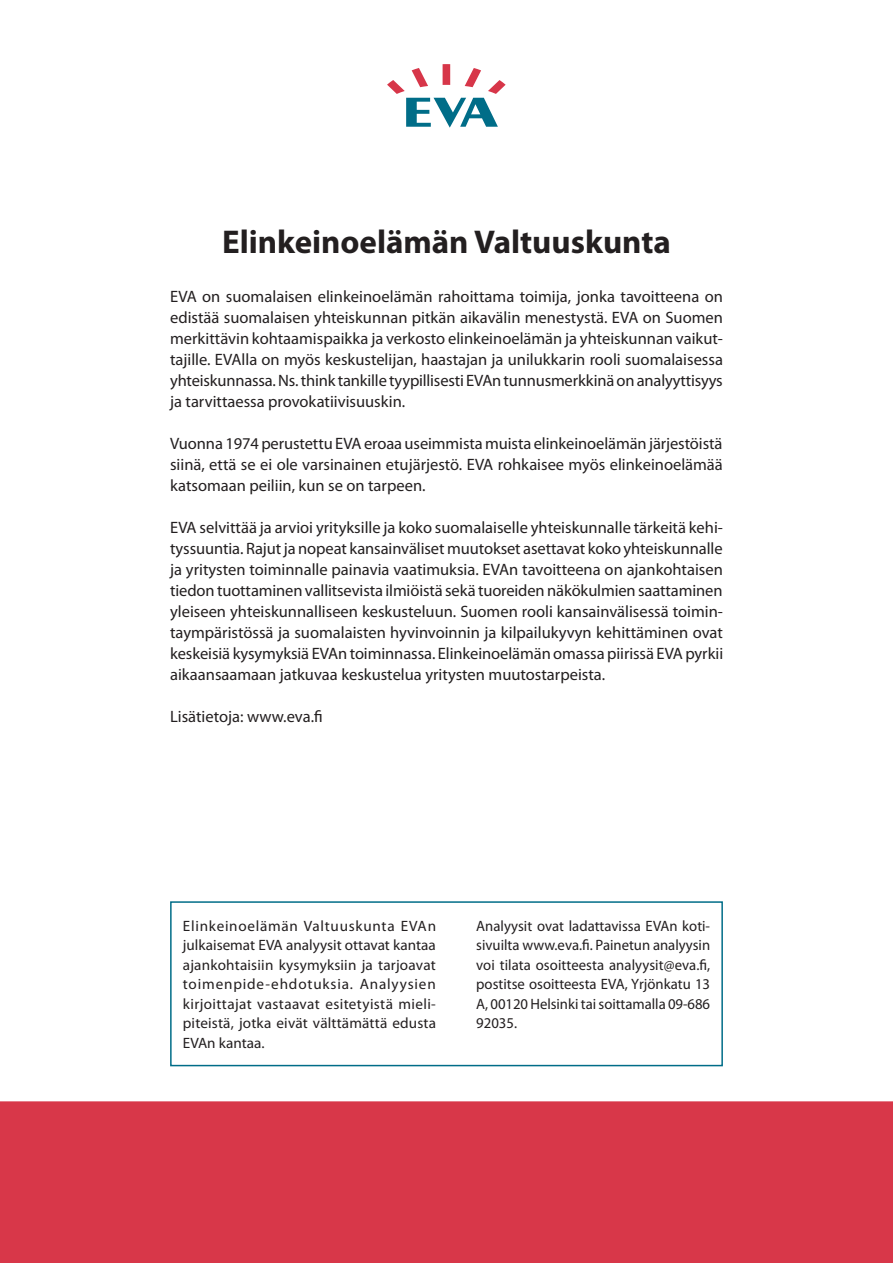
<style>
.page{position:relative;width:893px;height:1263px;background:#fff}
.page>*{position:absolute;margin:0;border:0;box-sizing:border-box;transform-origin:0 0}
.t1{font:700 33px "Myriad Pro";color:#231f20}
.t2{font:16.5px/21px "Myriad Pro";color:#231f20;text-align:justify}
.t3{font:15px/19.5px "Myriad Pro";color:#231f20;text-align:justify}
</style>
<div class="page">
<svg style="left:387px;top:64px;width:119px;height:64px"></svg>
<div style="left:0;top:1101px;width:893px;height:162px;background:#d83749"></div>
<div style="left:170px;top:901px;width:553px;height:165px;border:2px solid #006d88"></div>
<h1 class="t1" style="left:222px;top:224px;width:450px">Elinkeinoelämän Valtuuskunta</h1>
<p class="t2" style="left:170px;top:287px;width:554px">EVA on suomalaisen elinkeinoelämän rahoittama toimija, jonka tavoitteena on edistää suomalaisen yhteiskunnan pitkän aikavälin menestystä. EVA on Suomen merkittävin kohtaamispaikka ja verkosto elinkeinoelämän ja yhteiskunnan vaikut&shy;tajille. EVAlla on myös keskustelijan, haastajan ja unilukkarin rooli suomalaisessa yhteiskunnassa. Ns. think tankille tyypillisesti EVAn tunnusmerkkinä on analyyttisyys ja tarvittaessa provokatiivisuuskin.</p>
<p class="t2" style="left:170px;top:434px;width:554px">Vuonna 1974 perustettu EVA eroaa useimmista muista elinkeinoelämän järjestöistä siinä, että se ei ole varsinainen etujärjestö. EVA rohkaisee myös elinkeinoelämää katsomaan peiliin, kun se on tarpeen.</p>
<p class="t2" style="left:170px;top:518px;width:555px">EVA selvittää ja arvioi yrityksille ja koko suomalaiselle yhteiskunnalle tärkeitä kehi&shy;tyssuuntia. Rajut ja nopeat kansainväliset muutokset asettavat koko yhteiskunnalle ja yritysten toiminnalle painavia vaatimuksia. EVAn tavoitteena on ajankohtaisen tiedon tuottaminen vallitsevista ilmiöistä sekä tuoreiden näkökulmien saattaminen yleiseen yhteiskunnalliseen keskusteluun. Suomen rooli kansainvälisessä toimin&shy;taympäristössä ja suomalaisten hyvinvoinnin ja kilpailukyvyn kehittäminen ovat keskeisiä kysymyksiä EVAn toiminnassa. Elinkeinoelämän omassa piirissä EVA pyrkii aikaansaamaan jatkuvaa keskustelua yritysten muutostarpeista.</p>
<p class="t2" style="left:170px;top:707px;width:154px">Lisätietoja: www.eva.fi</p>
<p class="t3" style="left:183px;top:916px;width:255px">Elinkeinoelämän Valtuuskunta EVAn julkaisemat EVA analyysit ottavat kantaa ajankohtaisiin kysymyksiin ja tarjoavat toimenpide-ehdotuksia. Analyysien kirjoittajat vastaavat esitetyistä mieli&shy;piteistä, jotka eivät välttämättä edusta EVAn kantaa.</p>
<p class="t3" style="left:476px;top:916px;width:236px">Analyysit ovat ladattavissa EVAn koti&shy;sivuilta www.eva.fi. Painetun analyysin voi tilata osoitteesta analyysit@eva.fi, postitse osoitteesta EVA, Yrjönkatu 13<br>A, 00120 Helsinki tai soittamalla 09-686<br>92035.</p>
</div>
